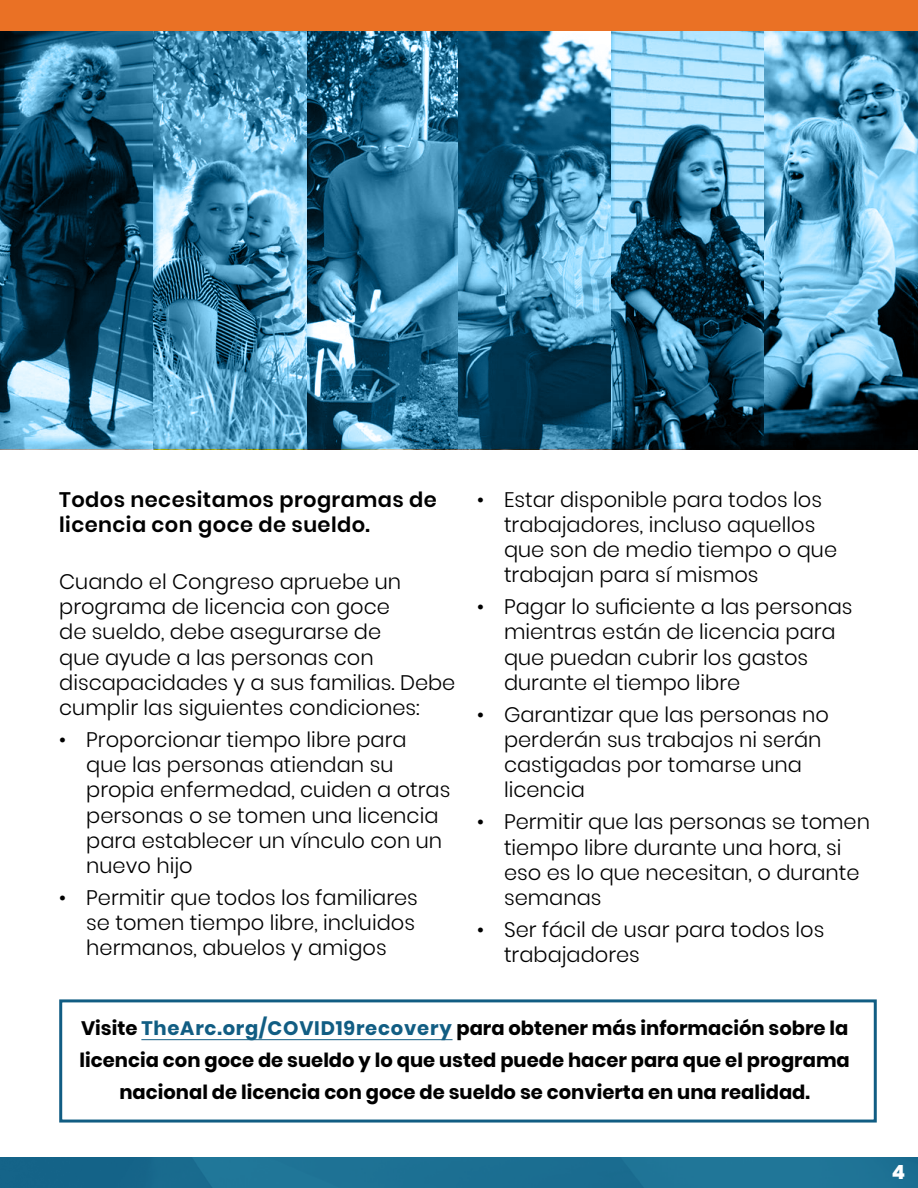
<style>
.page{position:relative;width:918px;height:1188px;background:#fff}
.page>*{position:absolute;margin:0;border:0;box-sizing:border-box;transform-origin:0 0}
.t1{font:300 21px/25.2px "Poppins";color:#000}
.t2{font:600 21px/25.2px "Poppins";letter-spacing:.02em;color:#000}
.t3{font:700 19.5px/31.8px "Poppins";color:#000;text-align:center}
.t4{font:800 19.5px "Poppins";color:#fff}
.s1{color:#115d83}
</style>
<div class="page">
<img style="left:0;top:1158px;width:918px;height:30px">
<div style="left:0;top:22px;width:153px;height:427px;background:#000;opacity:.2"></div>
<img style="left:458px;top:30px;width:153px;height:419px">
<div style="left:305px;top:22px;width:153px;height:427px;background:#000;opacity:.2"></div>
<div style="left:153px;top:22px;width:154px;height:427px;background:#000;opacity:.2"></div>
<div style="left:611px;top:22px;width:154px;height:427px;background:#000;opacity:.2"></div>
<div style="left:765px;top:22px;width:153px;height:427px;background:#000;opacity:.2"></div>
<div style="left:0;top:0;width:918px;height:30px;background:#ea7125"></div>
<hr style="left:141px;top:1039px;width:312px;height:1px;background:#115d83">
<div style="left:59px;top:999px;width:818px;height:124px;border:3px solid #115d83"></div>
<p class="t2" style="left:59px;top:487px;width:379px">Todos necesitamos programas de licencia con goce de sueldo.</p>
<p class="t1" style="left:59px;top:569px;width:398px">Cuando el Congreso apruebe un programa de licencia con goce<br>de sueldo, debe asegurarse de<br>que ayude a las personas con discapacidades y a sus familias. Debe cumplir las siguientes condiciones:</p>
<p class="t1" style="left:86px;top:727px;width:366px;text-indent:-27px">• Proporcionar tiempo libre para que las personas atiendan su propia enfermedad, cuiden a otras personas o se tomen una licencia para establecer un vínculo con un nuevo hijo</p>
<p class="t1" style="left:86px;top:885px;width:333px;text-indent:-27px">• Permitir que todos los familiares se tomen tiempo libre, incluidos hermanos, abuelos y amigos</p>
<p class="t1" style="left:504px;top:487px;width:335px;text-indent:-27px">• Estar disponible para todos los trabajadores, incluso aquellos que son de medio tiempo o que trabajan para sí mismos</p>
<p class="t1" style="left:504px;top:594px;width:350px;text-indent:-27px">• Pagar lo suficiente a las personas mientras están de licencia para que puedan cubrir los gastos durante el tiempo libre</p>
<p class="t1" style="left:504px;top:702px;width:326px;text-indent:-27px">• Garantizar que las personas no perderán sus trabajos ni serán castigadas por tomarse una licencia</p>
<p class="t1" style="left:504px;top:809px;width:368px;text-indent:-27px">• Permitir que las personas se tomen tiempo libre durante una hora, si eso es lo que necesitan, o durante semanas</p>
<p class="t1" style="left:504px;top:917px;width:322px;text-indent:-27px">• Ser fácil de usar para todos los trabajadores</p>
<p class="t3" style="left:80px;top:1013px;width:772px">Visite <span class="s1">TheArc.org/COVID19recovery</span> para obtener más información sobre la licencia con goce de sueldo y lo que usted puede hacer para que el programa nacional de licencia con goce de sueldo se convierta en una realidad.</p>
<p class="t4" style="left:892px;top:1161px;width:15px">4</p>
</div>
